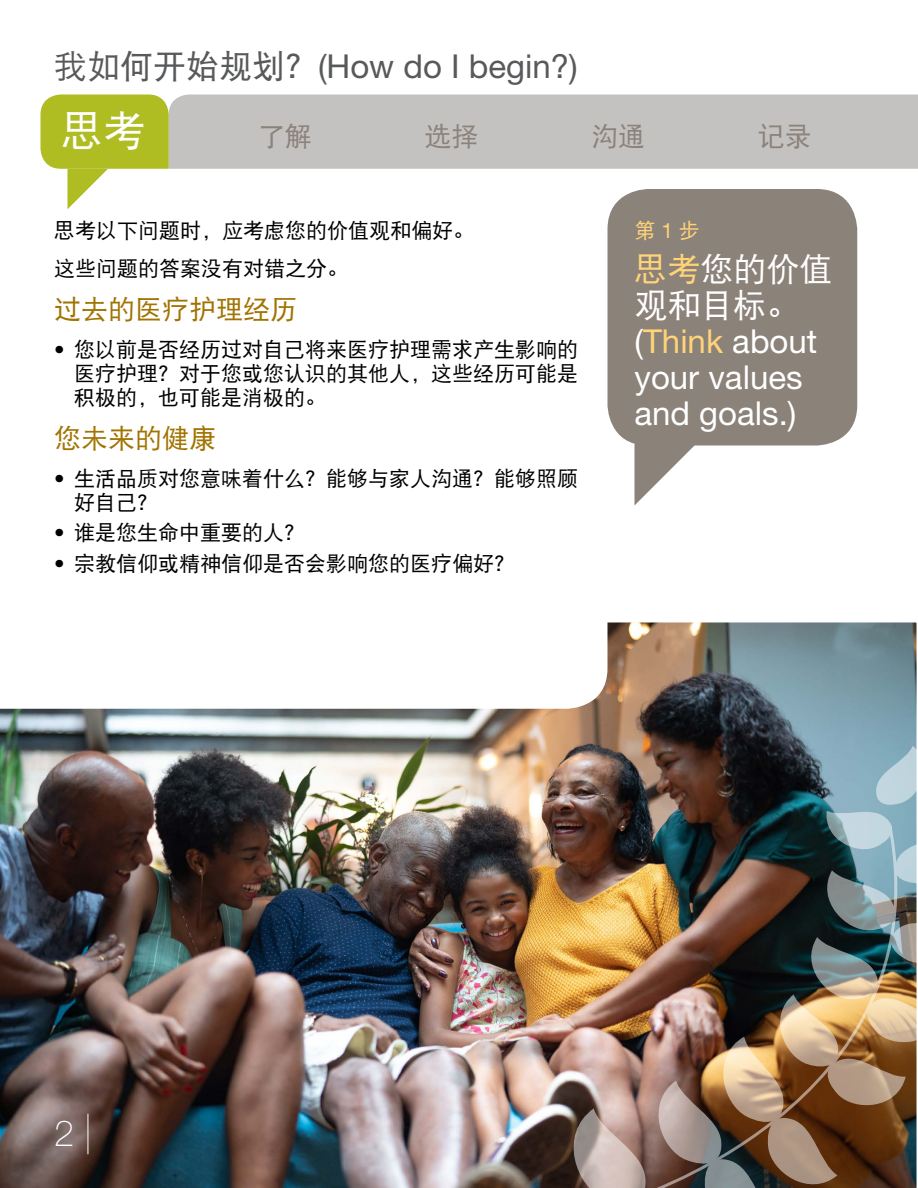
<style>
.page{position:relative;width:918px;height:1188px;background:#fff}
.page>*{position:absolute;margin:0;border:0;box-sizing:border-box;transform-origin:0 0}
.t1{font:42px "DF Hei W5";color:#fff}
.t2{font:100 36px "Helvetica Neue LT Std";color:#fff}
.t3{font:33px/36px "Helvetica Neue LT Std";color:#fff}
.t4{font:33px "Helvetica Neue LT Std";color:#58595b}
.t5{font:33px/36px "DF Hei W5";color:#fff}
.t6{font:27px "DF Hei W5";color:#a17300}
.t7{font:27px "DF Hei W5";color:#8b827a}
.t8{font:21px/24px "DF Hei W5";color:#000}
.t9{font:21px "DF Hei W5";color:#ffd478}
.s1{font-family:"DF Hei W5"}
.s2{font-family:"Helvetica Neue LT Std"}
.s3{color:#ffd478}
</style>
<div class="page">
<img style="left:0;top:622px;width:917px;height:566px">
<svg style="left:0;top:223px;width:608px;height:486px"></svg>
<div style="left:169px;top:94px;width:749px;height:75px;background:#c4c2c0"></div>
<img style="left:572px;top:746px;width:345px;height:442px">
<img style="left:619px;top:821px;width:298px;height:367px">
<svg style="left:40px;top:94px;width:129px;height:115px"></svg>
<div style="left:608px;top:189px;width:249px;height:257px;background:#8b827a;border-radius:40px"></div>
<svg style="left:634px;top:443px;width:68px;height:63px"></svg>
<hr style="left:88px;top:1114px;width:1px;height:40px;background:#fff">
<h3 class="t4" style="left:54px;top:47px;width:525px"><span class="s1">我如何开始规划？</span>(How do I begin?)</h3>
<h1 class="t1" style="left:62px;top:110px;width:85px">思考</h1>
<p class="t7" style="left:258px;top:122px;width:55px">了解</p>
<p class="t7" style="left:425px;top:122px;width:56px">选择</p>
<p class="t7" style="left:591px;top:122px;width:55px">沟通</p>
<p class="t7" style="left:758px;top:122px;width:55px">记录</p>
<p class="t8" style="left:54px;top:212px;width:421px;line-height:37.5px">思考以下问题时，应考虑您的价值观和偏好。这些问题的答案没有对错之分。</p>
<p class="t6" style="left:54px;top:296px;width:244px">过去的医疗护理经历</p>
<p class="t8" style="left:74px;top:337px;width:505px;text-align:justify;text-indent:-20px"><span class="s2">•</span> 您以前是否经历过对自己将来医疗护理需求产生影响的医疗护理？对于您或您认识的其他人，这些经历可能是积极的，也可能是消极的。</p>
<p class="t6" style="left:54px;top:425px;width:163px">您未来的健康</p>
<p class="t8" style="left:74px;top:466px;width:505px;text-indent:-20px"><span class="s2">•</span> 生活品质对您意味着什么？能够与家人沟通？能够照顾好自己？</p>
<p class="t8" style="left:54px;top:521px;width:253px"><span class="s2">•</span> 谁是您生命中重要的人？</p>
<p class="t8" style="left:54px;top:552px;width:463px"><span class="s2">•</span> 宗教信仰或精神信仰是否会影响您的医疗偏好？</p>
<p class="t9" style="left:634px;top:220px;width:67px">第 <span class="s2">1</span> 步</p>
<h3 class="t5" style="left:634px;top:251px;width:199px"><span class="s3">思考</span>您的价值观和目标。</h3>
<h3 class="t3" style="left:634px;top:323px;width:184px">(<span class="s3">Think</span> about your values and goals.)</h3>
<h2 class="t2" style="left:54px;top:1113px;width:22px">2</h2>
</div>
